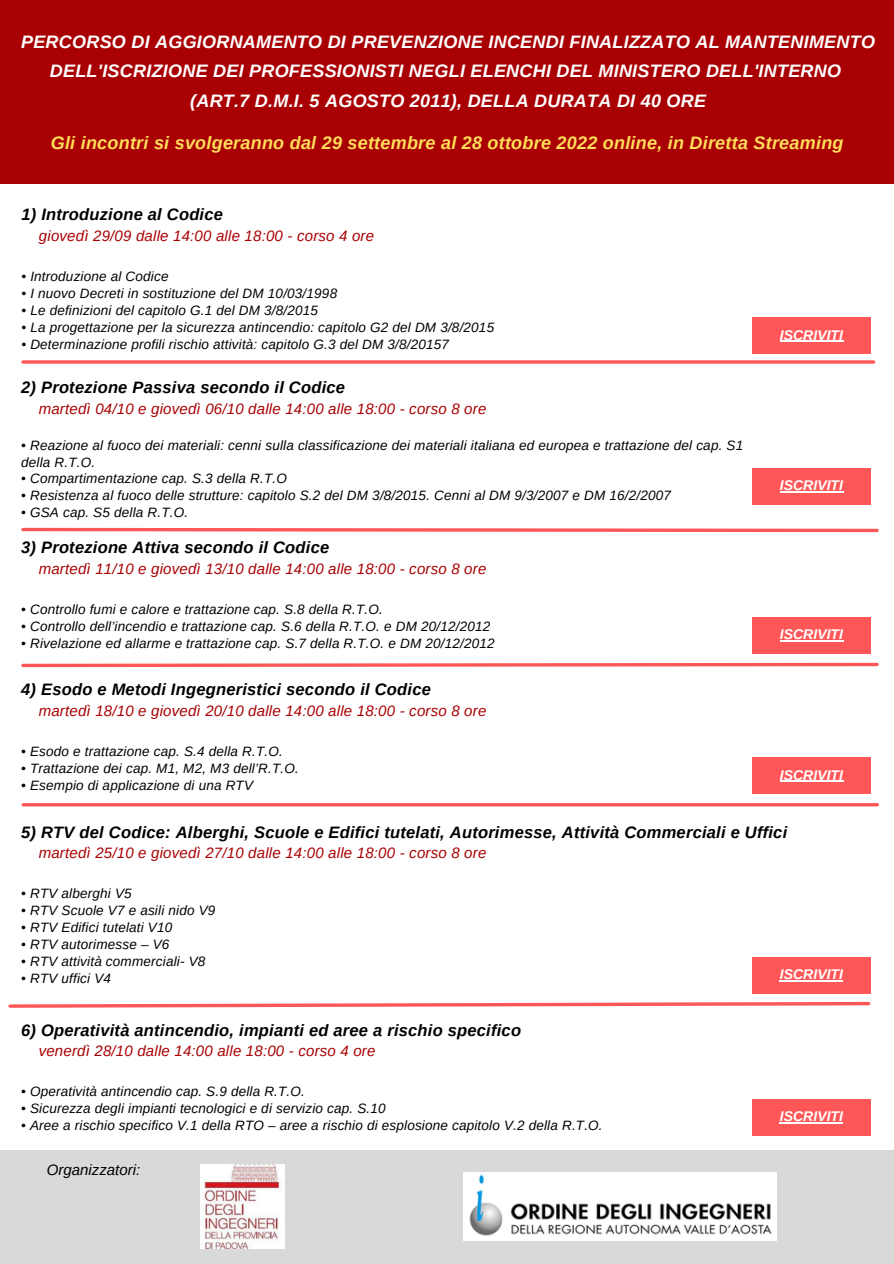
<style>
.page{position:relative;width:894px;height:1264px;background:#fff}
.page>*{position:absolute;margin:0;border:0;box-sizing:border-box;transform-origin:0 0}
.t1{font:italic 700 18px/29.2px "Arimo";letter-spacing:.015em;color:#fff;text-align:center}
.t2{font:italic 700 18px "Arimo";letter-spacing:.015em;color:#ffde59}
.t3{font:italic 700 16.5px "Arimo";letter-spacing:.015em;color:#000}
.t4{font:italic 15px "Arimo";letter-spacing:.015em;color:#a90003}
.t5{font:italic 15px "Arimo";color:#000}
.t6{font:italic 700 14.1px "Arimo";color:#fff}
.t7{font:italic 13.5px/17px "Arimo";letter-spacing:.015em;color:#000}
</style>
<div class="page">
<div style="left:0;top:0;width:893px;height:183px;background:#a90003"></div>
<svg style="left:23px;top:360px;width:850px;height:4px;background:#ff7070"></svg>
<svg style="left:21px;top:527px;width:858px;height:6px"></svg>
<svg style="left:21px;top:662px;width:858px;height:6px"></svg>
<svg style="left:8px;top:1001px;width:863px;height:7px"></svg>
<div style="left:752px;top:318px;width:118px;height:36px;background:#ff5757"></div>
<hr style="left:779px;top:341px;width:63px;height:1px;background:#fff">
<div style="left:752px;top:468px;width:118px;height:36px;background:#ff5757"></div>
<hr style="left:779px;top:491px;width:63px;height:1px;background:#fff">
<div style="left:752px;top:617px;width:118px;height:36px;background:#ff5757"></div>
<hr style="left:779px;top:640px;width:63px;height:1px;background:#fff">
<hr style="left:23px;top:803px;width:854px;height:3px;background:#ff5757">
<div style="left:752px;top:757px;width:118px;height:36px;background:#ff5757"></div>
<hr style="left:779px;top:780px;width:63px;height:2px;background:#fff">
<div style="left:752px;top:957px;width:118px;height:36px;background:#ff5757"></div>
<hr style="left:779px;top:980px;width:63px;height:1px;background:#fff">
<div style="left:752px;top:1099px;width:118px;height:36px;background:#ff5757"></div>
<hr style="left:779px;top:1122px;width:63px;height:1px;background:#fff">
<div style="left:0;top:1149px;width:893px;height:114px;background:#d9d9d9"></div>
<img style="left:200px;top:1164px;width:84px;height:84px">
<img style="left:463px;top:1172px;width:313px;height:68px">
<h1 class="t1" style="left:21px;top:27px;width:855px">PERCORSO DI AGGIORNAMENTO DI PREVENZIONE INCENDI FINALIZZATO AL MANTENIMENTO<br>DELL'ISCRIZIONE DEI PROFESSIONISTI NEGLI ELENCHI DEL MINISTERO DELL'INTERNO (ART.7 D.M.I. 5 AGOSTO 2011), DELLA DURATA DI 40 ORE</h1>
<h1 class="t2" style="left:51px;top:133px;width:794px">Gli incontri si svolgeranno dal 29 settembre al 28 ottobre 2022 online, in Diretta Streaming</h1>
<p class="t3" style="left:21px;top:205px;width:203px">1) Introduzione al Codice</p>
<p class="t4" style="left:39px;top:227px;width:336px">giovedì 29/09 dalle 14:00 alle 18:00 - corso 4 ore</p>
<p class="t7" style="left:21px;top:268px;width:148px">• Introduzione al Codice</p>
<p class="t7" style="left:21px;top:285px;width:317px">• I nuovo Decreti in sostituzione del DM 10/03/1998</p>
<p class="t7" style="left:21px;top:302px;width:298px">• Le definizioni del capitolo G.1 del DM 3/8/2015</p>
<p class="t7" style="left:21px;top:318px;width:474px">• La progettazione per la sicurezza antincendio: capitolo G2 del DM 3/8/2015</p>
<p class="t7" style="left:21px;top:335px;width:429px">• Determinazione profili rischio attività: capitolo G.3 del DM 3/8/20157</p>
<p class="t3" style="left:21px;top:378px;width:325px">2) Protezione Passiva secondo il Codice</p>
<p class="t4" style="left:39px;top:400px;width:449px">martedì 04/10 e giovedì 06/10 dalle 14:00 alle 18:00 - corso 8 ore</p>
<p class="t7" style="left:21px;top:436px;width:723px">• Reazione al fuoco dei materiali: cenni sulla classificazione dei materiali italiana ed europea e trattazione del cap. S1 della R.T.O.</p>
<p class="t7" style="left:21px;top:470px;width:267px">• Compartimentazione cap. S.3 della R.T.O</p>
<p class="t7" style="left:21px;top:487px;width:651px">• Resistenza al fuoco delle strutture: capitolo S.2 del DM 3/8/2015. Cenni al DM 9/3/2007 e DM 16/2/2007</p>
<p class="t7" style="left:21px;top:504px;width:168px">• GSA cap. S5 della R.T.O.</p>
<p class="t3" style="left:21px;top:538px;width:309px">3) Protezione Attiva secondo il Codice</p>
<p class="t4" style="left:39px;top:560px;width:449px">martedì 11/10 e giovedì 13/10 dalle 14:00 alle 18:00 - corso 8 ore</p>
<p class="t7" style="left:21px;top:601px;width:363px">• Controllo fumi e calore e trattazione cap. S.8 della R.T.O.</p>
<p class="t7" style="left:21px;top:618px;width:470px">• Controllo dell’incendio e trattazione cap. S.6 della R.T.O. e DM 20/12/2012</p>
<p class="t7" style="left:21px;top:635px;width:475px">• Rivelazione ed allarme e trattazione cap. S.7 della R.T.O. e DM 20/12/2012</p>
<p class="t3" style="left:21px;top:680px;width:411px">4) Esodo e Metodi Ingegneristici secondo il Codice</p>
<p class="t4" style="left:39px;top:702px;width:449px">martedì 18/10 e giovedì 20/10 dalle 14:00 alle 18:00 - corso 8 ore</p>
<p class="t7" style="left:21px;top:743px;width:263px">• Esodo e trattazione cap. S.4 della R.T.O.</p>
<p class="t7" style="left:21px;top:759px;width:279px">• Trattazione dei cap. M1, M2, M3 dell’R.T.O.</p>
<p class="t7" style="left:21px;top:776px;width:233px">• Esempio di applicazione di una RTV</p>
<p class="t6" style="left:779px;top:327px;width:65px">ISCRIVITI</p>
<p class="t6" style="left:779px;top:477px;width:65px">ISCRIVITI</p>
<p class="t6" style="left:779px;top:626px;width:65px">ISCRIVITI</p>
<p class="t6" style="left:779px;top:767px;width:65px">ISCRIVITI</p>
<p class="t3" style="left:21px;top:822px;width:767px">5) RTV del Codice: Alberghi, Scuole e Edifici tutelati, Autorimesse, Attività Commerciali e Uffici</p>
<p class="t4" style="left:39px;top:844px;width:449px">martedì 25/10 e giovedì 27/10 dalle 14:00 alle 18:00 - corso 8 ore</p>
<p class="t7" style="left:21px;top:885px;width:112px">• RTV alberghi V5</p>
<p class="t7" style="left:21px;top:902px;width:195px">• RTV Scuole V7 e asili nido V9</p>
<p class="t7" style="left:21px;top:919px;width:153px">• RTV Edifici tutelati V10</p>
<p class="t7" style="left:21px;top:936px;width:150px">• RTV autorimesse – V6</p>
<p class="t7" style="left:21px;top:952px;width:186px">• RTV attività commerciali- V8</p>
<p class="t7" style="left:21px;top:969px;width:91px">• RTV uffici V4</p>
<p class="t6" style="left:779px;top:966px;width:65px">ISCRIVITI</p>
<p class="t3" style="left:21px;top:1020px;width:501px">6) Operatività antincendio, impianti ed aree a rischio specifico</p>
<p class="t4" style="left:39px;top:1042px;width:338px">venerdì 28/10 dalle 14:00 alle 18:00 - corso 4 ore</p>
<p class="t7" style="left:21px;top:1083px;width:285px">• Operatività antincendio cap. S.9 della R.T.O.</p>
<p class="t7" style="left:21px;top:1100px;width:366px">• Sicurezza degli impianti tecnologici e di servizio cap. S.10</p>
<p class="t7" style="left:21px;top:1117px;width:583px">• Aree a rischio specifico V.1 della RTO – aree a rischio di esplosione capitolo V.2 della R.T.O.</p>
<p class="t5" style="left:47px;top:1161px;width:95px">Organizzatori:</p>
<p class="t6" style="left:779px;top:1108px;width:65px">ISCRIVITI</p>
</div>
